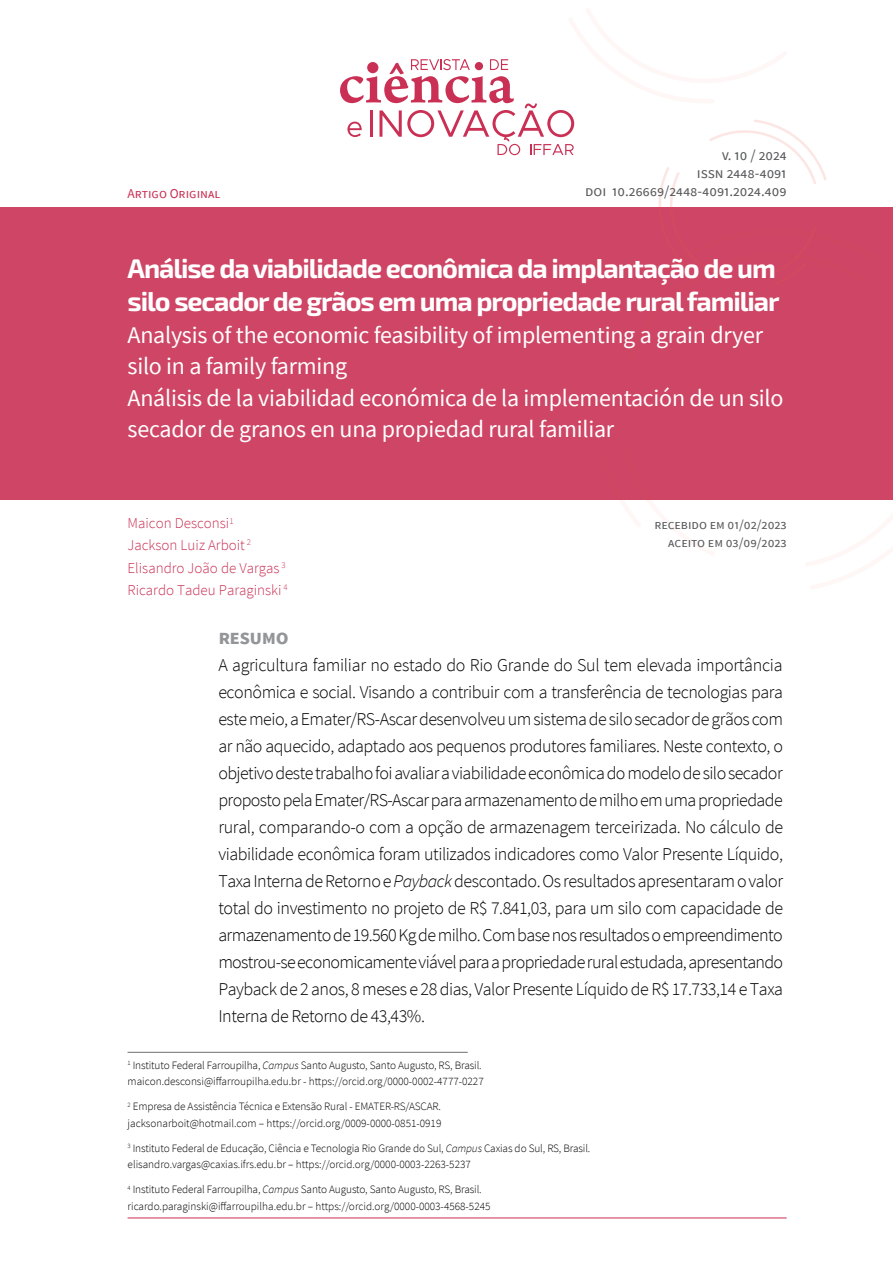
<style>
.page{position:relative;width:893px;height:1263px;background:#fff}
.page>*{position:absolute;margin:0;border:0;box-sizing:border-box;transform-origin:0 0}
.t1{font:700 27px/33px "Exo 2.0";letter-spacing:-.04em;color:#fff}
.t2{font:24px/31.5px "Source Sans Pro";letter-spacing:-.01em;color:#fff}
.t3{font:700 21px "Source Sans Pro";letter-spacing:-.025em;color:#939598}
.t4{font:300 18px/27px "Source Sans Pro";letter-spacing:-.025em;color:#000;text-align:justify}
.t5{font:300 15px/22.5px "Source Sans Pro";color:#c93054}
.t6{font:15px/18px "Source Sans Pro";letter-spacing:-.01em;color:#58595b;text-align:right}
.t7{font:13.5px/18px "Source Sans Pro";color:#58595b;text-align:right}
.t8{font:13.5px "Source Sans Pro";color:#c93054}
.t9{font:300 11.25px/16.5px "Source Sans Pro";letter-spacing:-.01em;color:#000}
.s1{font-style:italic}
</style>
<div class="page">
<hr style="left:128px;top:1052px;width:340px;height:1px;background:#6d6e71">
<div style="left:0;top:207px;width:893px;height:293px;background:#ce4565"></div>
<svg style="left:340px;top:59px;width:487px;height:148px"></svg>
<hr style="left:128px;top:1217px;width:659px;height:1px;background:#c93054">
<p class="t8" style="left:128px;top:185px;width:94px">Artigo Original</p>
<p class="t6" style="left:585px;top:146px;width:203px">v. 10 / 2024<br>issn 2448-4091<br>doi 10.26669/2448-4091.2024.409</p>
<h1 class="t1" style="left:128px;top:253px;width:653px">Análise da viabilidade econômica da implantação de um silo secador de grãos em uma propriedade rural familiar</h1>
<h2 class="t2" style="left:128px;top:319px;width:657px">Analysis of the economic feasibility of implementing a grain dryer silo in a family farming<br>Análisis de la viabilidad económica de la implementación de un silo secador de granos en una propiedad rural familiar</h2>
<p class="t5" style="left:128px;top:511px;width:162px">Maicon Desconsi<sup>1<br></sup>Jackson Luiz Arboit <sup>2<br></sup>Elisandro João de Vargas <sup>3<br></sup>Ricardo Tadeu Paraginski <sup>4</sup></p>
<p class="t7" style="left:654px;top:515px;width:134px">recebido em 01/02/2023 aceito em 03/09/2023</p>
<p class="t3" style="left:218px;top:622px;width:72px">resumo</p>
<p class="t4" style="left:218px;top:651px;width:566px">A agricultura familiar no estado do Rio Grande do Sul tem elevada importância econômica e social. Visando a contribuir com a transferência de tecnologias para este meio, a Emater/RS-Ascar desenvolveu um sistema de silo secador de grãos com ar não aquecido, adaptado aos pequenos produtores familiares. Neste contexto, o objetivo deste trabalho foi avaliar a viabilidade econômica do modelo de silo secador proposto pela Emater/RS-Ascar para armazenamento de milho em uma propriedade rural, comparando-o com a opção de armazenagem terceirizada. No cálculo de viabilidade econômica foram utilizados indicadores como Valor Presente Líquido, Taxa Interna de Retorno e <span class="s1">Payback</span> descontado. Os resultados apresentaram o valor total do investimento no projeto de R$ 7.841,03, para um silo com capacidade de armazenamento de 19.560 Kg de milho. Com base nos resultados o empreendimento mostrou-se economicamente viável para a propriedade rural estudada, apresentando Payback de 2 anos, 8 meses e 28 dias, Valor Presente Líquido de R$ 17.733,14 e Taxa Interna de Retorno de 43,43%.</p>
<p class="t9" style="left:128px;top:1057px;width:358px"><sup>1</sup> Instituto Federal Farroupilha, <span class="s1">Campus</span> Santo Augusto, Santo Augusto, RS, Brasil. maicon.desconsi@iffarroupilha.edu.br - https://orcid.org/0000-0002-4777-0227</p>
<p class="t9" style="left:128px;top:1098px;width:315px"><sup>2</sup> Empresa de Assistência Técnica e Extensão Rural - EMATER-RS/ASCAR. jacksonarboit@hotmail.com – https://orcid.org/0009-0000-0851-0919</p>
<p class="t9" style="left:128px;top:1140px;width:464px"><sup>3</sup> Instituto Federal de Educação, Ciência e Tecnologia Rio Grande do Sul, <span class="s1">Campus</span> Caxias do Sul, RS, Brasil. elisandro.vargas@caxias.ifrs.edu.br – https://orcid.org/0000-0003-2263-5237</p>
<p class="t9" style="left:128px;top:1181px;width:364px"><sup>4</sup> Instituto Federal Farroupilha, <span class="s1">Campus</span> Santo Augusto, Santo Augusto, RS, Brasil. ricardo.paraginski@iffarroupilha.edu.br – https://orcid.org/0000-0003-4568-5245</p>
</div>
